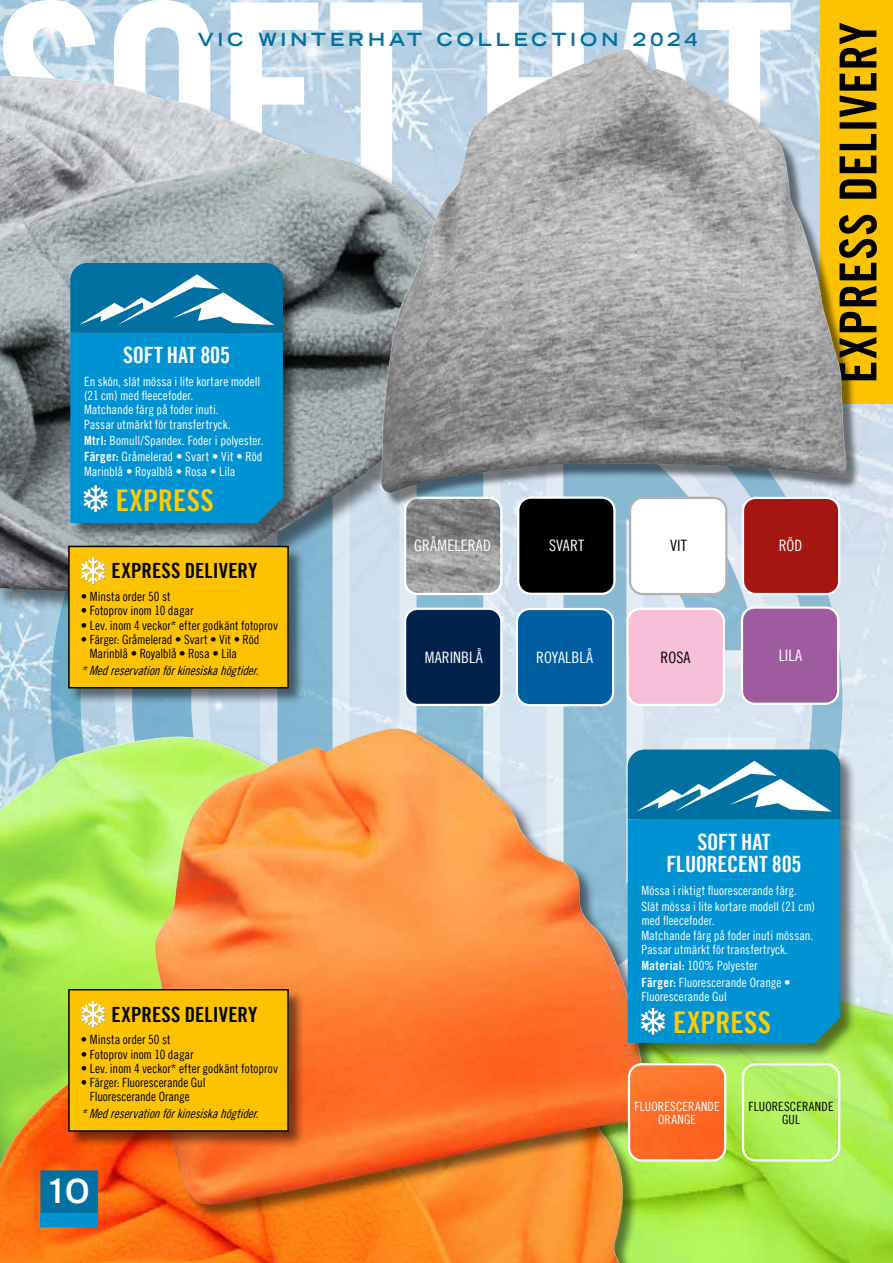
<style>
.page{position:relative;width:893px;height:1263px;background:#fff}
.page>*{position:absolute;margin:0;border:0;box-sizing:border-box;transform-origin:0 0}
.t1{font:700 expanded 33px "Trade Gothic LT Std";color:#fff}
.t2{font:30px "Trade Gothic LT Bold Cond Twenty";letter-spacing:.01em;color:#fc0}
.t3{font:22.5px/22.5px "Trade Gothic LT Bold Cond Twenty";letter-spacing:-.01em;color:#fff;text-align:center}
.t4{font:21px "Trade Gothic LT Bold Cond Twenty";letter-spacing:.005em;color:#000}
.t5{font:700 expanded 18px "Trade Gothic LT";letter-spacing:.22em;color:#0071a0}
.t6{font:15.75px "Trade Gothic LT Cond Eighteen";letter-spacing:.01em;color:#fff}
.t7{font:15.75px "Trade Gothic LT Cond Eighteen";letter-spacing:.01em;color:#000}
.t8{font:12.75px/14.2px "Trade Gothic LT Cond Eighteen";letter-spacing:.005em;color:#fff}
.t9{font:12.75px/14.2px "Trade Gothic LT Cond Eighteen";color:#000;text-align:center}
.t10{font:italic 12.75px "Trade Gothic LT Cond Eighteen";color:#000}
.s1{font-family:"Trade Gothic LT Bold Cond Twenty"}
</style>
<div class="page">
<img style="left:0;top:0;width:893px;height:1000px">
<svg style="left:106px;top:614px;width:245px;height:123px;background:#a7cbe0"></svg>
<svg style="left:351px;top:506px;width:186px;height:222px;background:#c9ddec"></svg>
<svg style="left:537px;top:506px;width:249px;height:243px;background:#bdd6e6"></svg>
<img style="left:638px;top:1000px;width:255px;height:263px">
<svg style="left:0;top:0;width:791px;height:76px"></svg>
<div style="left:0;top:76px;width:507px;height:538px;background:#000;opacity:.5"></div>
<img style="left:0;top:76px;width:405px;height:516px">
<div style="left:71px;top:263px;width:229px;height:277px;background:#000;opacity:.5"></div>
<svg style="left:70px;top:263px;width:213px;height:260px;background:#0c8fc8"></svg>
<img style="left:0;top:737px;width:154px;height:306px">
<img style="left:0;top:1043px;width:633px;height:220px">
<div style="left:156px;top:729px;width:518px;height:492px;background:#000;opacity:.5"></div>
<img style="left:154px;top:728px;width:504px;height:476px">
<img style="left:405px;top:506px;width:96px;height:88px">
<div style="left:404px;top:497px;width:98px;height:98px;border:2px solid #fff;border-radius:13px"></div>
<div style="left:630px;top:498px;width:96px;height:96px;background:#fff;border-radius:13px"></div>
<div style="left:629px;top:497px;width:98px;height:98px;border:2px solid #b3b2b2;border-radius:13px"></div>
<div style="left:518px;top:498px;width:96px;height:96px;background:#000;border-radius:13px"></div>
<div style="left:517px;top:496px;width:99px;height:99px;border:2px solid #fff;border-radius:13px"></div>
<div style="left:743px;top:498px;width:96px;height:96px;background:#a51612;border-radius:13px"></div>
<div style="left:742px;top:497px;width:98px;height:98px;border:2px solid #fff;border-radius:13px"></div>
<div style="left:742px;top:607px;width:96px;height:97px;background:#9f5ba0;border-radius:13px"></div>
<div style="left:741px;top:606px;width:98px;height:99px;border:2px solid #fff;border-radius:13px"></div>
<div style="left:405px;top:609px;width:96px;height:96px;background:#00224c;border-radius:13px"></div>
<div style="left:404px;top:608px;width:98px;height:98px;border:2px solid #fff;border-radius:13px"></div>
<div style="left:628px;top:609px;width:96px;height:96px;background:#f7bfd9;border-radius:13px"></div>
<div style="left:626px;top:608px;width:99px;height:98px;border:2px solid #fff;border-radius:13px"></div>
<div style="left:517px;top:609px;width:96px;height:96px;background:#005ea2;border-radius:13px"></div>
<div style="left:516px;top:608px;width:98px;height:98px;border:2px solid #fff;border-radius:13px"></div>
<div style="left:628px;top:750px;width:229px;height:310px;background:#000;opacity:.5"></div>
<svg style="left:628px;top:749px;width:212px;height:70px;background:#2a88af"></svg>
<div style="left:628px;top:819px;width:212px;height:224px;background:#0093d3"></div>
<svg style="left:641px;top:1008px;width:24px;height:26px"></svg>
<div style="left:742px;top:1063px;width:98px;height:98px;border:2px solid #fff;border-radius:13px"></div>
<img style="left:629px;top:1064px;width:96px;height:96px">
<div style="left:628px;top:1063px;width:98px;height:98px;border:2px solid #fff;border-radius:13px"></div>
<div style="left:41px;top:1170px;width:57px;height:57px;background:#0071a0;border:1px solid #0071a0"></div>
<div style="left:41px;top:1214px;width:57px;height:13px;background:#0093d3"></div>
<div style="left:821px;top:0;width:72px;height:403px;background:#fdc300"></div>
<svg style="left:839px;top:23px;width:38px;height:357px"></svg>
<div style="left:384px;top:52px;width:476px;height:454px;background:#000;opacity:.5"></div>
<img style="left:381px;top:49px;width:466px;height:445px">
<div style="left:68px;top:989px;width:238px;height:159px;background:#000;opacity:.5"></div>
<div style="left:69px;top:990px;width:219px;height:141px;background:#fdc300"></div>
<div style="left:68px;top:989px;width:221px;height:143px;border:2px solid #000"></div>
<svg style="left:81px;top:1001px;width:24px;height:26px"></svg>
<div style="left:68px;top:546px;width:238px;height:159px;background:#000;opacity:.5"></div>
<div style="left:69px;top:546px;width:219px;height:142px;background:#fdc300"></div>
<div style="left:68px;top:546px;width:221px;height:142px;border:2px solid #000"></div>
<svg style="left:81px;top:558px;width:24px;height:26px"></svg>
<h3 class="t5" style="left:198px;top:28px;width:501px">VIC WINTERHAT COLLECTION 2024</h3>
<h3 class="t3" style="left:123px;top:343px;width:108px">SOFT HAT 805</h3>
<p class="t8" style="left:84px;top:374px;width:178px">En skön, slät mössa i lite kortare modell (21 cm) med fleecefoder.<br>Matchande färg på foder inuti.<br>Passar utmärkt för transfertryck.</p>
<p class="t8" style="left:84px;top:432px;width:181px;line-height:16.4px"><span class="s1">Mtrl:</span> Bomull/Spandex. Foder i polyester.<br><span class="s1">Färger:</span> Gråmelerad • Svart • Vit • Röd</p>
<p class="t8" style="left:84px;top:464px;width:153px">Marinblå • Royalblå • Rosa • Lila</p>
<h2 class="t2" style="left:116px;top:482px;width:100px">EXPRESS</h2>
<h3 class="t4" style="left:112px;top:558px;width:147px">EXPRESS DELIVERY</h3>
<p class="t9" style="left:81px;top:589px;width:91px">• Minsta order 50 st</p>
<p class="t9" style="left:81px;top:603px;width:114px">• Fotoprov inom 10 dagar</p>
<p class="t9" style="left:81px;top:618px;width:199px">• Lev. inom 4 veckor* efter godkänt fotoprov</p>
<p class="t9" style="left:90px;top:632px;width:171px;text-align:left;text-indent:-9px">• Färger: Gråmelerad • Svart • Vit • Röd<br>Marinblå • Royalblå • Rosa • Lila</p>
<p class="t10" style="left:81px;top:662px;width:183px">*Medreservationförkinesiskahögtider.</p>
<h3 class="t4" style="left:112px;top:1001px;width:147px">EXPRESS DELIVERY</h3>
<p class="t9" style="left:81px;top:1032px;width:91px">• Minsta order 50 st</p>
<p class="t9" style="left:81px;top:1047px;width:114px">• Fotoprov inom 10 dagar</p>
<p class="t9" style="left:81px;top:1061px;width:199px">• Lev. inom 4 veckor* efter godkänt fotoprov</p>
<p class="t9" style="left:81px;top:1075px;width:126px">• Färger: Fluorescerande Gul<br>Fluorescerande Orange</p>
<p class="t10" style="left:81px;top:1106px;width:183px">*Medreservationförkinesiskahögtider.</p>
<h1 class="t1" style="left:45px;top:1170px;width:46px">10</h1>
<p class="t6" style="left:414px;top:536px;width:78px">GRÅMELERAD</p>
<p class="t6" style="left:549px;top:536px;width:37px">SVART</p>
<p class="t7" style="left:670px;top:536px;width:18px">VIT</p>
<p class="t6" style="left:779px;top:536px;width:25px">RÖD</p>
<p class="t6" style="left:425px;top:648px;width:60px">MARINBLÅ</p>
<p class="t6" style="left:536px;top:648px;width:59px">ROYALBLÅ</p>
<p class="t7" style="left:661px;top:648px;width:31px">ROSA</p>
<p class="t6" style="left:779px;top:646px;width:25px">LILA</p>
<h3 class="t3" style="left:666px;top:830px;width:137px">SOFT HAT<br>FLUORECENT 805</h3>
<p class="t8" style="left:641px;top:882px;width:175px;line-height:16.4px">Mössa i riktigt fluorescerande färg.<br>Slät mössa i lite kortare modell (21 cm)</p>
<p class="t8" style="left:641px;top:914px;width:173px">med fleecefoder.<br>Matchande färg på foder inuti mössan.<br>Passar utmärkt för transfertryck.</p>
<p class="t8" style="left:641px;top:957px;width:151px;line-height:16.4px"><span class="s1">Material:</span> 100% Polyester<br><span class="s1">Färger:</span> Fluorescerande Orange •</p>
<p class="t8" style="left:641px;top:989px;width:87px">Fluorescerande Gul</p>
<h2 class="t2" style="left:673px;top:1004px;width:100px">EXPRESS</h2>
<p class="t8" style="left:634px;top:1099px;width:87px;line-height:13.5px;text-align:center">FLUORESCERANDE<br>ORANGE</p>
<p class="t9" style="left:748px;top:1099px;width:87px;line-height:13.5px">FLUORESCERANDE<br>GUL</p>
</div>
